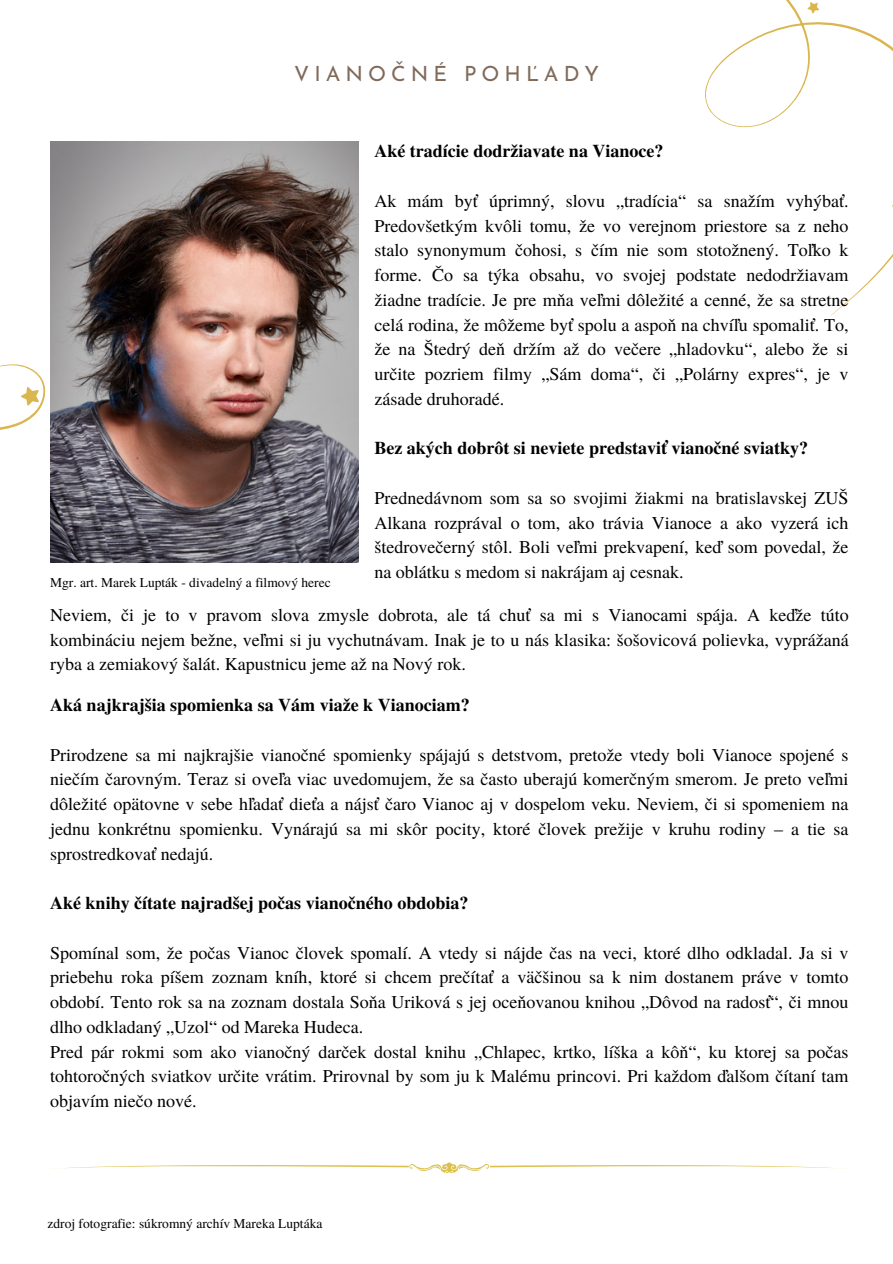
<style>
.page{position:relative;width:893px;height:1264px;background:#fff}
.page>*{position:absolute;margin:0;border:0;box-sizing:border-box;transform-origin:0 0}
.t1{font:21px "Josefin Sans";letter-spacing:.24em;color:#806a5a}
.t2{font:18px/24.8px "Te X Gyre Termes";color:#000;text-align:justify}
.t3{font:700 18px "Te X Gyre Termes";color:#000}
.t4{font:13.5px "Te X Gyre Termes";color:#000}
</style>
<div class="page">
<svg style="left:705px;top:0;width:187px;height:315px"></svg>
<svg style="left:891px;top:201px;width:1px;height:15px"></svg>
<svg style="left:807px;top:2px;width:12px;height:12px"></svg>
<img style="left:50px;top:141px;width:308px;height:421px">
<svg style="left:0;top:364px;width:46px;height:66px"></svg>
<svg style="left:51px;top:1162px;width:796px;height:11px"></svg>
<h3 class="t1" style="left:294px;top:66px;width:306px">VIANOČNÉ POHĽADY</h3>
<p class="t3" style="left:374px;top:137px;width:290px">Aké tradície dodržiavate na Vianoce?</p>
<h1 class="t2" style="left:374px;top:187px;width:475px">Ak mám byť úprimný, slovu „tradícia“ sa snažím vyhýbať.<br>Predovšetkým kvôli tomu, že vo verejnom priestore sa z neho stalo synonymum čohosi, s čím nie som stotožnený. Toľko k forme. Čo sa týka obsahu, vo svojej podstate nedodržiavam žiadne tradície. Je pre mňa veľmi dôležité a cenné, že sa stretne celá rodina, že môžeme byť spolu a aspoň na chvíľu spomaliť. To, že na Štedrý deň držím až do večere „hladovku“, alebo že si určite pozriem filmy „Sám doma“, či „Polárny expres“, je v zásade druhoradé.</h1>
<p class="t3" style="left:374px;top:434px;width:435px">Bez akých dobrôt si neviete predstaviť vianočné sviatky?</p>
<h2 class="t2" style="left:374px;top:484px;width:475px">Prednedávnom som sa so svojimi žiakmi na bratislavskej ZUŠ Alkana rozprával o tom, ako trávia Vianoce a ako vyzerá ich štedrovečerný stôl. Boli veľmi prekvapení, keď som povedal, že na oblátku s medom si nakrájam aj cesnak.</h2>
<h2 class="t4" style="left:50px;top:572px;width:282px">Mgr. art. Marek Lupták - divadelný a filmový herec</h2>
<h3 class="t2" style="left:50px;top:601px;width:799px">Neviem, či je to v pravom slova zmysle dobrota, ale tá chuť sa mi s Vianocami spája. A keďže túto kombináciu nejem bežne, veľmi si ju vychutnávam. Inak je to u nás klasika: šošovicová polievka, vyprážaná ryba a zemiakový šalát. Kapustnicu jeme až na Nový rok.</h3>
<h2 class="t3" style="left:50px;top:691px;width:421px">Aká najkrajšia spomienka sa Vám viaže k Vianociam?</h2>
<h3 class="t2" style="left:50px;top:741px;width:799px">Prirodzene sa mi najkrajšie vianočné spomienky spájajú s detstvom, pretože vtedy boli Vianoce spojené s niečím čarovným. Teraz si oveľa viac uvedomujem, že sa často uberajú komerčným smerom. Je preto veľmi dôležité opätovne v sebe hľadať dieťa a nájsť čaro Vianoc aj v dospelom veku. Neviem, či si spomeniem na jednu konkrétnu spomienku. Vynárajú sa mi skôr pocity, ktoré človek prežije v kruhu rodiny – a tie sa sprostredkovať nedajú.</h3>
<p class="t3" style="left:50px;top:889px;width:420px">Aké knihy čítate najradšej počas vianočného obdobia?</p>
<h3 class="t2" style="left:50px;top:939px;width:799px;text-align:left">Spomínal som, že počas Vianoc človek spomalí. A vtedy si nájde čas na veci, ktoré dlho odkladal. Ja si v priebehu roka píšem zoznam kníh, ktoré si chcem prečítať a väčšinou sa k nim dostanem práve v tomto období. Tento rok sa na zoznam dostala Soňa Uriková s jej oceňovanou knihou „Dôvod na radosť“, či mnou dlho odkladaný „Uzol“ od Mareka Hudeca.<br>Pred pár rokmi som ako vianočný darček dostal knihu „Chlapec, krtko, líška a kôň“, ku ktorej sa počas tohtoročných sviatkov určite vrátim. Prirovnal by som ju k Malému princovi. Pri každom ďalšom čítaní tam objavím niečo nové.</h3>
<h2 class="t4" style="left:47px;top:1213px;width:276px">zdroj fotografie: súkromný archív Mareka Luptáka</h2>
</div>
